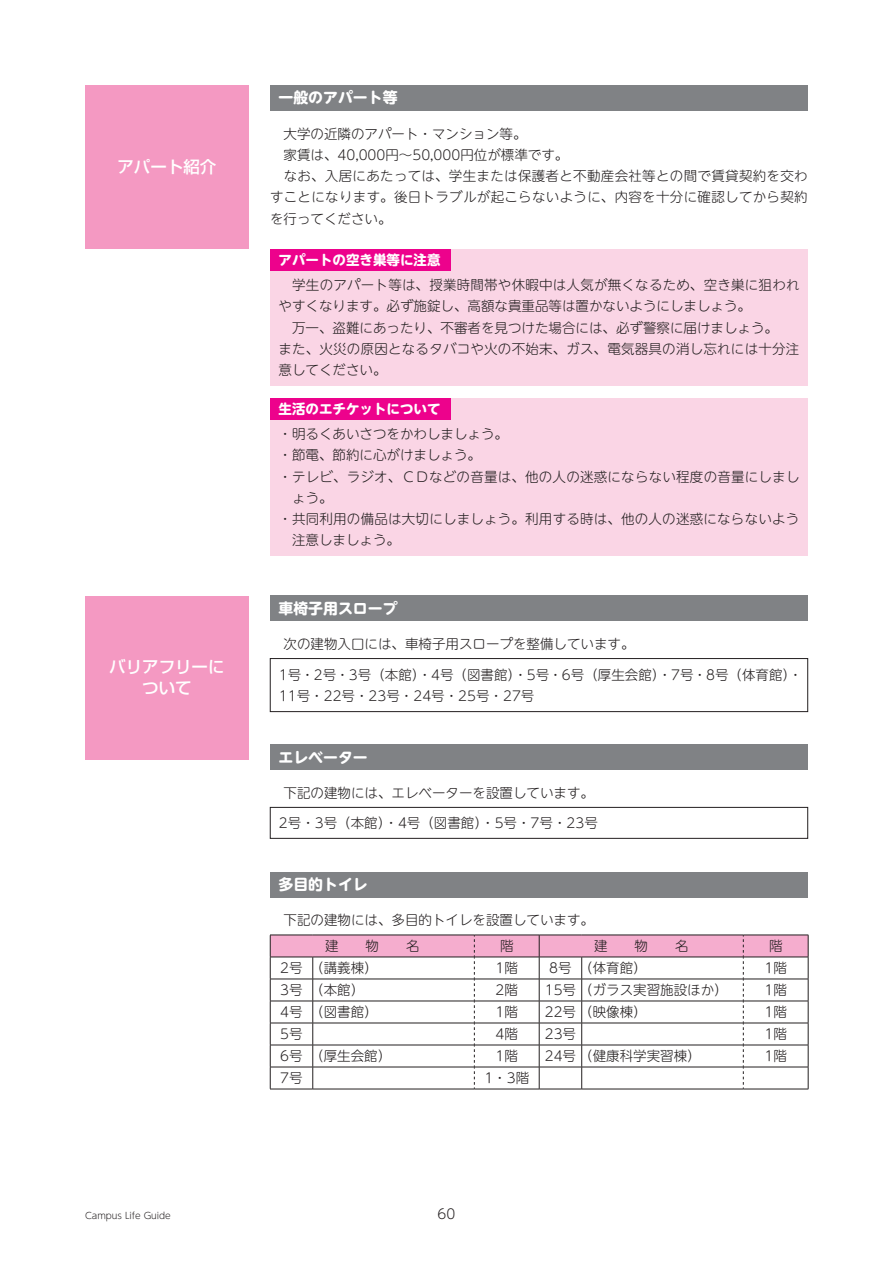
<style>
.page{position:relative;width:893px;height:1263px;background:#fff}
.page>*{position:absolute;margin:0;border:0;box-sizing:border-box;transform-origin:0 0}
.t1{font:500 16.5px/21.3px "Shin Go Pro";color:#fff;text-align:center}
.t2{font:700 14.85px "UD Shin M Go Pro";color:#fff}
.t3{font:300 13.5px/21.3px "UD Shin M Go Pro";color:#231f20}
.t4{font:300 13.5px/21.3px "UD Shin M Go Pro";letter-spacing:.025em;color:#231f20}
.t5{font:700 13.5px "UD Shin M Go Pro";color:#fff}
.t6{font:300 9px "UD Shin M Go Pro";color:#231f20}
</style>
<div class="page">
<div style="left:270px;top:85px;width:538px;height:26px;background:#808285"></div>
<div style="left:270px;top:249px;width:538px;height:136px;background:#fad5e5"></div>
<div style="left:270px;top:249px;width:181px;height:22px;background:#ed028c"></div>
<div style="left:270px;top:398px;width:538px;height:157px;background:#fad5e5"></div>
<div style="left:270px;top:398px;width:181px;height:21px;background:#ed028c"></div>
<div style="left:270px;top:596px;width:538px;height:25px;background:#808285"></div>
<div style="left:270px;top:744px;width:538px;height:26px;background:#808285"></div>
<div style="left:270px;top:872px;width:538px;height:25px;background:#808285"></div>
<div style="left:85px;top:85px;width:164px;height:164px;background:#f499c2"></div>
<div style="left:85px;top:596px;width:164px;height:163px;background:#f499c2"></div>
<div style="left:270px;top:658px;width:538px;height:54px;border:1px solid #231f20"></div>
<div style="left:270px;top:807px;width:538px;height:31px;border:1px solid #231f20"></div>
<hr style="left:270px;top:1089px;width:43px;height:1px;background:#231f20">
<hr style="left:313px;top:1089px;width:161px;height:1px;background:#231f20">
<hr style="left:474px;top:1089px;width:65px;height:1px;background:#231f20">
<hr style="left:539px;top:1089px;width:43px;height:1px;background:#231f20">
<hr style="left:582px;top:1089px;width:161px;height:1px;background:#231f20">
<hr style="left:743px;top:1089px;width:65px;height:1px;background:#231f20">
<svg style="left:270px;top:935px;width:539px;height:154px"></svg>
<p class="t1" style="left:117px;top:154px;width:100px">アパート紹介</p>
<p class="t2" style="left:279px;top:86px;width:121px">一般のアパート等</p>
<p class="t4" style="left:270px;top:122px;width:539px">　大学の近隣のアパート・マンション等。<br>　家賃は、40,000円〜50,000円位が標準です。<br>　なお、入居にあたっては、学生または保護者と不動産会社等との間で賃貸契約を交わすことになります。後日トラブルが起こらないように、内容を十分に確認してから契約を行ってください。</p>
<p class="t5" style="left:279px;top:249px;width:164px">アパートの空き巣等に注意</p>
<p class="t3" style="left:279px;top:274px;width:523px">　学生のアパート等は、授業時間帯や休暇中は人気が無くなるため、空き巣に狙われやすくなります。必ず施錠し、高額な貴重品等は置かないようにしましょう。<br>　万一、盗難にあったり、不審者を見つけた場合には、必ず警察に届けましょう。<br>また、火災の原因となるタバコや火の不始末、ガス、電気器具の消し忘れには十分注意してください。</p>
<p class="t5" style="left:279px;top:397px;width:164px">生活のエチケットについて</p>
<p class="t3" style="left:279px;top:423px;width:231px">・明るくあいさつをかわしましょう。</p>
<p class="t3" style="left:279px;top:444px;width:204px">・節電、節約に心がけましょう。</p>
<p class="t3" style="left:279px;top:465px;width:522px">・テレビ、ラジオ、ＣＤなどの音量は、他の人の迷惑にならない程度の音量にしまし</p>
<p class="t3" style="left:292px;top:486px;width:42px">ょう。</p>
<p class="t3" style="left:279px;top:508px;width:522px">・共同利用の備品は大切にしましょう。利用する時は、他の人の迷惑にならないよう</p>
<p class="t3" style="left:292px;top:529px;width:110px">注意しましょう。</p>
<p class="t2" style="left:279px;top:596px;width:121px">車椅子用スロープ</p>
<p class="t3" style="left:270px;top:632px;width:366px">　次の建物入口には、車椅子用スロープを整備しています。</p>
<p class="t1" style="left:109px;top:654px;width:117px">バリアフリーについて</p>
<p class="t3" style="left:279px;top:663px;width:525px">1号・2号・3号（本館）・4号（図書館）・5号・6号（厚生会館）・7号・8号（体育館）・<br>11号・22号・23号・24号・25号・27号</p>
<p class="t2" style="left:279px;top:745px;width:91px">エレベーター</p>
<p class="t3" style="left:270px;top:781px;width:325px">　下記の建物には、エレベーターを設置しています。</p>
<p class="t3" style="left:279px;top:811px;width:320px">2号・3号（本館）・4号（図書館）・5号・7号・23号</p>
<p class="t2" style="left:279px;top:872px;width:91px">多目的トイレ</p>
<p class="t3" style="left:270px;top:909px;width:325px">　下記の建物には、多目的トイレを設置しています。</p>
<p class="t3" style="left:500px;top:935px;width:15px">階</p>
<p class="t3" style="left:769px;top:935px;width:15px">階</p>
<p class="t3" style="left:280px;top:957px;width:99px">2号（講義棟）</p>
<p class="t3" style="left:496px;top:957px;width:24px">1階</p>
<p class="t3" style="left:549px;top:957px;width:99px">8号（体育館）</p>
<p class="t3" style="left:764px;top:957px;width:24px">1階</p>
<p class="t3" style="left:280px;top:979px;width:85px">3号（本館）</p>
<p class="t3" style="left:496px;top:979px;width:24px">2階</p>
<p class="t3" style="left:545px;top:979px;width:184px">15号（ガラス実習施設ほか）</p>
<p class="t3" style="left:764px;top:979px;width:24px">1階</p>
<p class="t3" style="left:280px;top:1001px;width:99px">4号（図書館）</p>
<p class="t3" style="left:496px;top:1001px;width:24px">1階</p>
<p class="t3" style="left:545px;top:1001px;width:103px">22号（映像棟）</p>
<p class="t3" style="left:764px;top:1001px;width:24px">1階</p>
<p class="t3" style="left:280px;top:1023px;width:24px">5号</p>
<p class="t3" style="left:496px;top:1023px;width:24px">4階</p>
<p class="t3" style="left:545px;top:1023px;width:33px">23号</p>
<p class="t3" style="left:764px;top:1023px;width:24px">1階</p>
<p class="t3" style="left:280px;top:1045px;width:112px">6号（厚生会館）</p>
<p class="t3" style="left:496px;top:1045px;width:24px">1階</p>
<p class="t3" style="left:545px;top:1045px;width:157px">24号（健康科学実習棟）</p>
<p class="t3" style="left:764px;top:1045px;width:24px">1階</p>
<p class="t3" style="left:280px;top:1067px;width:24px">7号</p>
<p class="t3" style="left:484px;top:1067px;width:46px">1・3階</p>
<p class="t6" style="left:85px;top:1209px;width:87px">Campus Life Guide</p>
<p class="t3" style="left:438px;top:1202px;width:19px">60</p>
</div>
